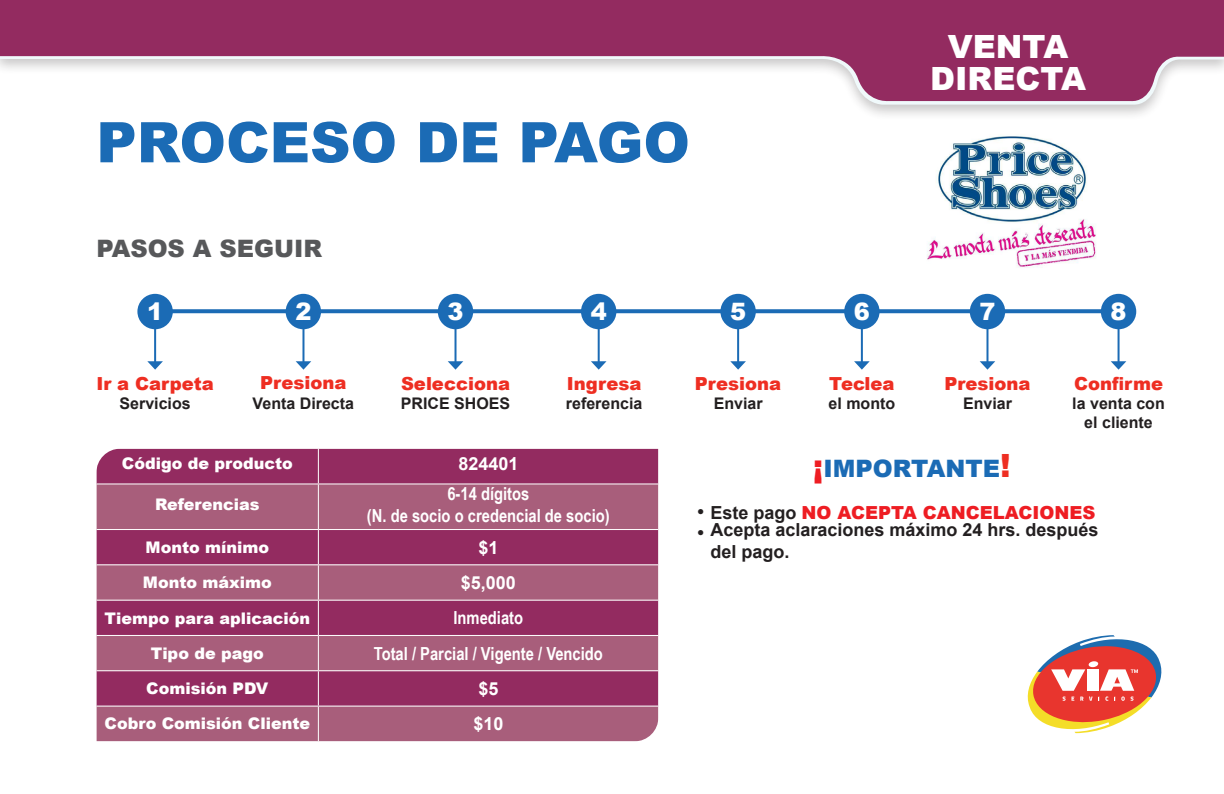
<style>
.page{position:relative;width:1224px;height:794px;background:#fff}
.page>*{position:absolute;margin:0;border:0;box-sizing:border-box;transform-origin:0 0}
.t1{font:900 56px "Arial";color:#1b6bb5}
.t2{font:900 32px/32px "Arial";color:#fff;text-align:center}
.t3{font:900 24px "Arial";color:#1b6bb5}
.t4{font:900 24px "Arial";color:#57585a}
.t5{font:900 24px "Arial";color:#fff}
.t6{font:700 18px/21.6px "Arial Narrow";color:#fff;text-align:center}
.t7{font:900 18px "Arial";color:#ee2e22}
.t8{font:700 18px/21.6px "Arial";color:#231f20}
.t9{font:900 18px "Arial";color:#ee1d23}
.t10{font:700 18px "Arial";color:#fff}
.t11{font:900 16px "Arial";color:#fff}
.t12{font:700 16px/19.2px "Arial";color:#231f20;text-align:center}
.s1{font-size:32px;color:#ee1d23}
.s2{font-size:32px;color:#ee2e22}
.s3{font-weight:700;color:#231f20}
.s4{font-size:12px}
</style>
<div class="page">
<div style="left:0;top:0;width:1224px;height:121px;background:#231f20;opacity:.25"></div>
<svg style="left:0;top:103px;width:1224px;height:3px"></svg>
<svg style="left:0;top:0;width:1224px;height:103px;fill:#932b60"></svg>
<svg style="left:1027px;top:635px;width:135px;height:99px"></svg>
<hr style="left:1118px;top:316px;width:2px;height:46px;background:#1b6bb5">
<svg style="left:1111px;top:361px;width:15px;height:9px"></svg>
<svg style="left:173px;top:309px;width:928px;height:4px;background:#2873b9"></svg>
<hr style="left:154px;top:316px;width:2px;height:46px;background:#1b6bb5">
<svg style="left:147px;top:361px;width:16px;height:9px"></svg>
<div style="left:137px;top:294px;width:36px;height:35px;background:#1b6bb5;border-radius:50%"></div>
<hr style="left:598px;top:316px;width:2px;height:46px;background:#1b6bb5">
<svg style="left:591px;top:361px;width:16px;height:9px"></svg>
<div style="left:581px;top:294px;width:35px;height:35px;background:#1b6bb5;border-radius:50%"></div>
<hr style="left:302px;top:316px;width:2px;height:46px;background:#1b6bb5">
<svg style="left:296px;top:361px;width:15px;height:9px"></svg>
<div style="left:286px;top:294px;width:35px;height:35px;background:#1b6bb5;border-radius:50%"></div>
<hr style="left:737px;top:316px;width:2px;height:46px;background:#1b6bb5">
<svg style="left:730px;top:361px;width:16px;height:9px"></svg>
<div style="left:720px;top:294px;width:36px;height:35px;background:#1b6bb5;border-radius:50%"></div>
<hr style="left:986px;top:316px;width:2px;height:46px;background:#1b6bb5">
<svg style="left:980px;top:361px;width:15px;height:9px"></svg>
<div style="left:970px;top:294px;width:35px;height:35px;background:#1b6bb5;border-radius:50%"></div>
<hr style="left:455px;top:316px;width:2px;height:46px;background:#1b6bb5">
<svg style="left:448px;top:361px;width:15px;height:9px"></svg>
<div style="left:438px;top:294px;width:35px;height:35px;background:#1b6bb5;border-radius:50%"></div>
<hr style="left:861px;top:316px;width:2px;height:46px;background:#1b6bb5">
<svg style="left:854px;top:361px;width:16px;height:9px"></svg>
<div style="left:844px;top:294px;width:36px;height:35px;background:#1b6bb5;border-radius:50%"></div>
<div style="left:1101px;top:294px;width:35px;height:35px;background:#1b6bb5;border-radius:50%"></div>
<div style="left:96px;top:448px;width:562px;height:35px;background:#932b60"></div>
<svg style="left:96px;top:484px;width:562px;height:257px;background:#a04b71"></svg>
<hr style="left:96px;top:529px;width:222px;height:1px;background:#fff">
<hr style="left:318px;top:529px;width:340px;height:1px;background:#fff">
<hr style="left:96px;top:564px;width:222px;height:1px;background:#fff">
<hr style="left:318px;top:564px;width:340px;height:1px;background:#fff">
<hr style="left:96px;top:599px;width:222px;height:1px;background:#fff">
<hr style="left:318px;top:599px;width:340px;height:1px;background:#fff">
<hr style="left:96px;top:635px;width:222px;height:1px;background:#fff">
<hr style="left:318px;top:635px;width:340px;height:1px;background:#fff">
<hr style="left:96px;top:670px;width:222px;height:1px;background:#fff">
<hr style="left:318px;top:670px;width:340px;height:1px;background:#fff">
<hr style="left:96px;top:705px;width:222px;height:1px;background:#fff">
<hr style="left:318px;top:705px;width:340px;height:1px;background:#fff">
<hr style="left:318px;top:448px;width:1px;height:35px;background:#fff">
<hr style="left:318px;top:484px;width:1px;height:45px;background:#fff">
<hr style="left:318px;top:530px;width:1px;height:34px;background:#fff">
<hr style="left:318px;top:565px;width:1px;height:34px;background:#fff">
<hr style="left:318px;top:600px;width:1px;height:35px;background:#fff">
<hr style="left:318px;top:636px;width:1px;height:34px;background:#fff">
<hr style="left:318px;top:671px;width:1px;height:34px;background:#fff">
<hr style="left:318px;top:706px;width:1px;height:35px;background:#fff">
<img style="left:927px;top:136px;width:169px;height:132px">
<p class="t1" style="left:96px;top:102px;width:595px">PROCESO DE PAGO</p>
<h2 class="t2" style="left:930px;top:29px;width:158px">VENTA<br>DIRECTA</h2>
<p class="t4" style="left:96px;top:231px;width:227px">PASOS A SEGUIR</p>
<p class="t5" style="left:147px;top:294px;width:18px">1</p>
<p class="t5" style="left:295px;top:294px;width:18px">2</p>
<p class="t5" style="left:448px;top:294px;width:18px">3</p>
<p class="t5" style="left:591px;top:294px;width:18px">4</p>
<p class="t5" style="left:730px;top:294px;width:18px">5</p>
<p class="t5" style="left:854px;top:294px;width:18px">6</p>
<p class="t5" style="left:979px;top:294px;width:18px">7</p>
<p class="t5" style="left:1111px;top:294px;width:18px">8</p>
<p class="t7" style="left:96px;top:370px;width:119px">Ir a Carpeta</p>
<p class="t12" style="left:120px;top:394px;width:73px">Servicios</p>
<p class="t7" style="left:260px;top:370px;width:88px">Presiona</p>
<p class="t12" style="left:253px;top:393px;width:103px">Venta Directa</p>
<p class="t7" style="left:401px;top:370px;width:111px">Selecciona</p>
<p class="t12" style="left:401px;top:394px;width:111px">PRICE SHOES</p>
<p class="t7" style="left:567px;top:370px;width:76px">Ingresa</p>
<p class="t12" style="left:566px;top:394px;width:78px">referencia</p>
<p class="t7" style="left:695px;top:370px;width:88px">Presiona</p>
<p class="t12" style="left:714px;top:394px;width:50px">Enviar</p>
<p class="t7" style="left:829px;top:370px;width:67px">Teclea</p>
<p class="t12" style="left:829px;top:394px;width:68px">el monto</p>
<p class="t7" style="left:944px;top:370px;width:88px">Presiona</p>
<p class="t12" style="left:963px;top:394px;width:50px">Enviar</p>
<p class="t7" style="left:1074px;top:370px;width:90px">Confirme</p>
<p class="t12" style="left:1072px;top:394px;width:94px">la venta con el cliente</p>
<p class="t11" style="left:122px;top:452px;width:172px">Código de producto</p>
<p class="t10" style="left:458px;top:451px;width:62px">824401</p>
<p class="t11" style="left:155px;top:492px;width:106px">Referencias</p>
<p class="t6" style="left:367px;top:482px;width:244px">6-14 dígitos<br>(N. de socio o credencial de socio)</p>
<p class="t11" style="left:146px;top:535px;width:125px">Monto mínimo</p>
<p class="t10" style="left:478px;top:535px;width:22px">$1</p>
<p class="t11" style="left:143px;top:571px;width:130px">Monto máximo</p>
<p class="t10" style="left:461px;top:570px;width:57px">$5,000</p>
<p class="t11" style="left:104px;top:607px;width:207px">Tiempo para aplicación</p>
<p class="t6" style="left:454px;top:606px;width:71px">Inmediato</p>
<p class="t11" style="left:151px;top:641px;width:115px">Tipo de pago</p>
<p class="t6" style="left:374px;top:641px;width:231px">Total / Parcial / Vigente / Vencido</p>
<p class="t11" style="left:146px;top:677px;width:124px">Comisión PDV</p>
<p class="t10" style="left:478px;top:676px;width:22px">$5</p>
<p class="t11" style="left:105px;top:712px;width:207px">Cobro Comisión Cliente</p>
<p class="t10" style="left:473px;top:711px;width:32px">$10</p>
<p class="t3" style="left:813px;top:451px;width:200px"><span class="s1">¡</span>IMPORTANTE<span class="s2">!</span></p>
<p class="t9" style="left:697px;top:499px;width:400px"><sup>●</sup> <span class="s3">Este pago</span> NO ACEPTA CANCELACIONES</p>
<p class="t8" style="left:710px;top:519px;width:390px;text-indent:-13px"><span class="s4">●</span> Acepta aclaraciones máximo 24 hrs. después del pago.</p>
</div>
